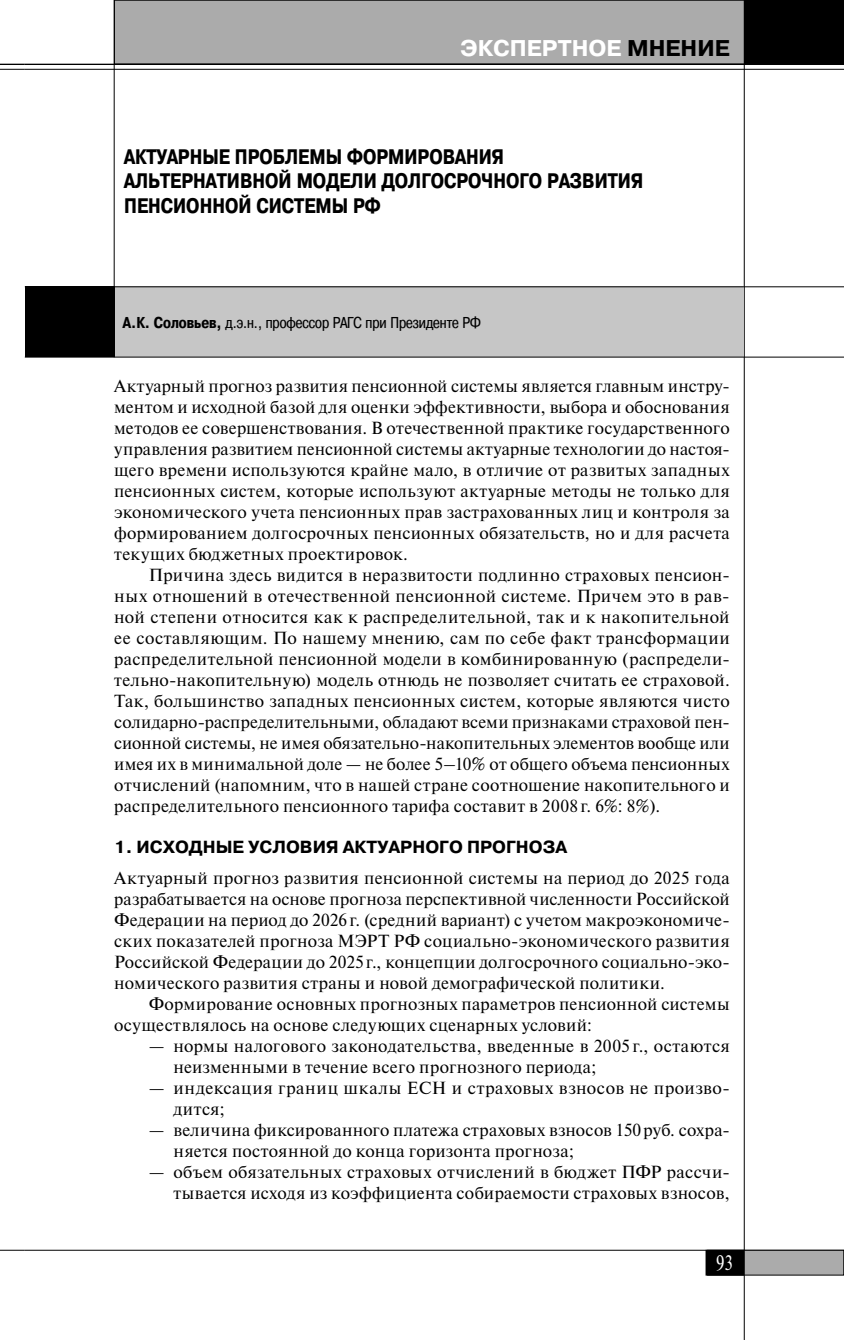
<style>
.page{position:relative;width:844px;height:1340px;background:#fff}
.page>*{position:absolute;margin:0;border:0;box-sizing:border-box;transform-origin:0 0}
.t1{font:700 22.75px "Pragmatica C";color:#fff}
.t2{font:700 21px/24.5px "Pragmatica Cond C";color:#000}
.t3{font:21px "Newton C";color:#fff;scale:.8 1}
.t4{font:17.5px/21px "Newton C";letter-spacing:.02em;color:#000}
.t5{font:700 17.5px "Pragmatica C";color:#000}
.t6{font:15.75px "Pragmatica Cond C";color:#000}
.s1{color:#000}
.s2{font-weight:700}
</style>
<div class="page">
<svg style="left:0;top:64px;width:25px;height:6px"></svg>
<svg style="left:0;top:1249px;width:25px;height:1px"></svg>
<div style="left:114px;top:287px;width:629px;height:70px;background:#c6c6c6"></div>
<hr style="left:25px;top:1249px;width:818px;height:1px;background:#000">
<div style="left:707px;top:1250px;width:136px;height:25px;background:#ababab"></div>
<div style="left:707px;top:1250px;width:136px;height:25px;border:1px solid #000"></div>
<div style="left:705px;top:1250px;width:38px;height:25px;background:#000"></div>
<div style="left:705px;top:1250px;width:38px;height:25px;border:1px solid #000"></div>
<hr style="left:25px;top:286px;width:818px;height:1px;background:#000">
<hr style="left:25px;top:357px;width:818px;height:1px;background:#000">
<div style="left:25px;top:287px;width:89px;height:70px;background:#000"></div>
<hr style="left:25px;top:64px;width:818px;height:1px;background:#000">
<hr style="left:25px;top:69px;width:818px;height:1px;background:#000">
<div style="left:114px;top:0;width:630px;height:64px;background:#ababab"></div>
<div style="left:114px;top:0;width:630px;height:64px;border:1px solid #000"></div>
<hr style="left:743px;top:0;width:1px;height:1339px;background:#000">
<div style="left:744px;top:0;width:99px;height:64px;background:#000"></div>
<hr style="left:114px;top:0;width:1px;height:357px;background:#000">
<h1 class="t1" style="left:460px;top:39px;width:271px">ЭКСПЕРТНОЕ <span class="s1">МНЕНИЕ</span></h1>
<p class="t2" style="left:124px;top:146px;width:520px">АКТУАРНЫЕ ПРОБЛЕМЫ ФОРМИРОВАНИЯ<br>АЛЬТЕРНАТИВНОЙ МОДЕЛИ ДОЛГОСРОЧНОГО РАЗВИТИЯ<br>ПЕНСИОННОЙ СИСТЕМЫ РФ</p>
<p class="t6" style="left:123px;top:317px;width:359px"><span class="s2">А.К. Соловьев,</span> д.э.н., профессор РАГС при Президенте РФ</p>
<p class="t4" style="left:114px;top:376px;width:617px;text-align:justify">Актуарный прогноз развития пенсионной системы является главным инстру&shy;ментом и исходной базой для оценки эффективности, выбора и обоснования методов ее совершенствования. В отечественной практике государственного управления развитием пенсионной системы актуарные технологии до настоя&shy;щего времени используются крайне мало, в отличие от развитых западных пенсионных систем, которые используют актуарные методы не только для экономического учета пенсионных прав застрахованных лиц и контроля за формированием долгосрочных пенсионных обязательств, но и для расчета текущих бюджетных проектировок.</p>
<p class="t4" style="left:114px;top:565px;width:617px;text-align:justify;text-indent:35px">Причина здесь видится в неразвитости подлинно страховых пенсион&shy;ных отношений в отечественной пенсионной системе. Причем это в рав&shy;ной степени относится как к распределительной, так и к накопительной ее составляющим. По нашему мнению, сам по себе факт трансформации распределительной пенсионной модели в комбинированную (распредели&shy;тельно-накопительную) модель отнюдь не позволяет считать ее страховой.<br>Так, большинство западных пенсионных систем, которые являются чисто солидарно-распределительными, обладают всеми признаками страховой пен&shy;сионной системы, не имея обязательно-накопительных элементов вообще или имея их в минимальной доле — не более 5–10% от общего объема пенсионных отчислений (напомним, что в нашей стране соотношение накопительного и распределительного пенсионного тарифа составит в 2008 г. 6%: 8%).</p>
<p class="t5" style="left:114px;top:840px;width:454px">1. ИСХОДНЫЕ УСЛОВИЯ АКТУАРНОГО ПРОГНОЗА</p>
<p class="t4" style="left:114px;top:868px;width:617px;text-align:justify">Актуарный прогноз развития пенсионной системы на период до 2025 года разрабатывается на основе прогноза перспективной численности Российской Федерации на период до 2026 г. (средний вариант) с учетом макроэкономиче&shy;ских показателей прогноза МЭРТ РФ социально-экономического развития Российской Федерации до 2025 г., концепции долгосрочного социально-эко&shy;номического развития страны и новой демографической политики.</p>
<p class="t4" style="left:114px;top:994px;width:617px;text-indent:35px">Формирование основных прогнозных параметров пенсионной системы осуществлялось на основе следующих сценарных условий:</p>
<p class="t4" style="left:173px;top:1036px;width:557px;text-indent:-24px">— нормы налогового законодательства, введенные в 2005 г., остаются неизменными в течение всего прогнозного периода;</p>
<p class="t4" style="left:173px;top:1078px;width:557px;text-indent:-24px">— индексация границ шкалы ЕСН и страховых взносов не произво&shy;дится;</p>
<p class="t4" style="left:173px;top:1120px;width:557px;text-indent:-24px">— величина фиксированного платежа страховых взносов 150 руб. сохра&shy;няется постоянной до конца горизонта прогноза;</p>
<p class="t4" style="left:149px;top:1162px;width:582px;text-align:right">— объем обязательных страховых отчислений в бюджет ПФР рассчи&shy;тывается исходя из коэффициента собираемости страховых взносов,</p>
<p class="t3" style="left:716px;top:1255px;width:23px">93</p>
</div>
